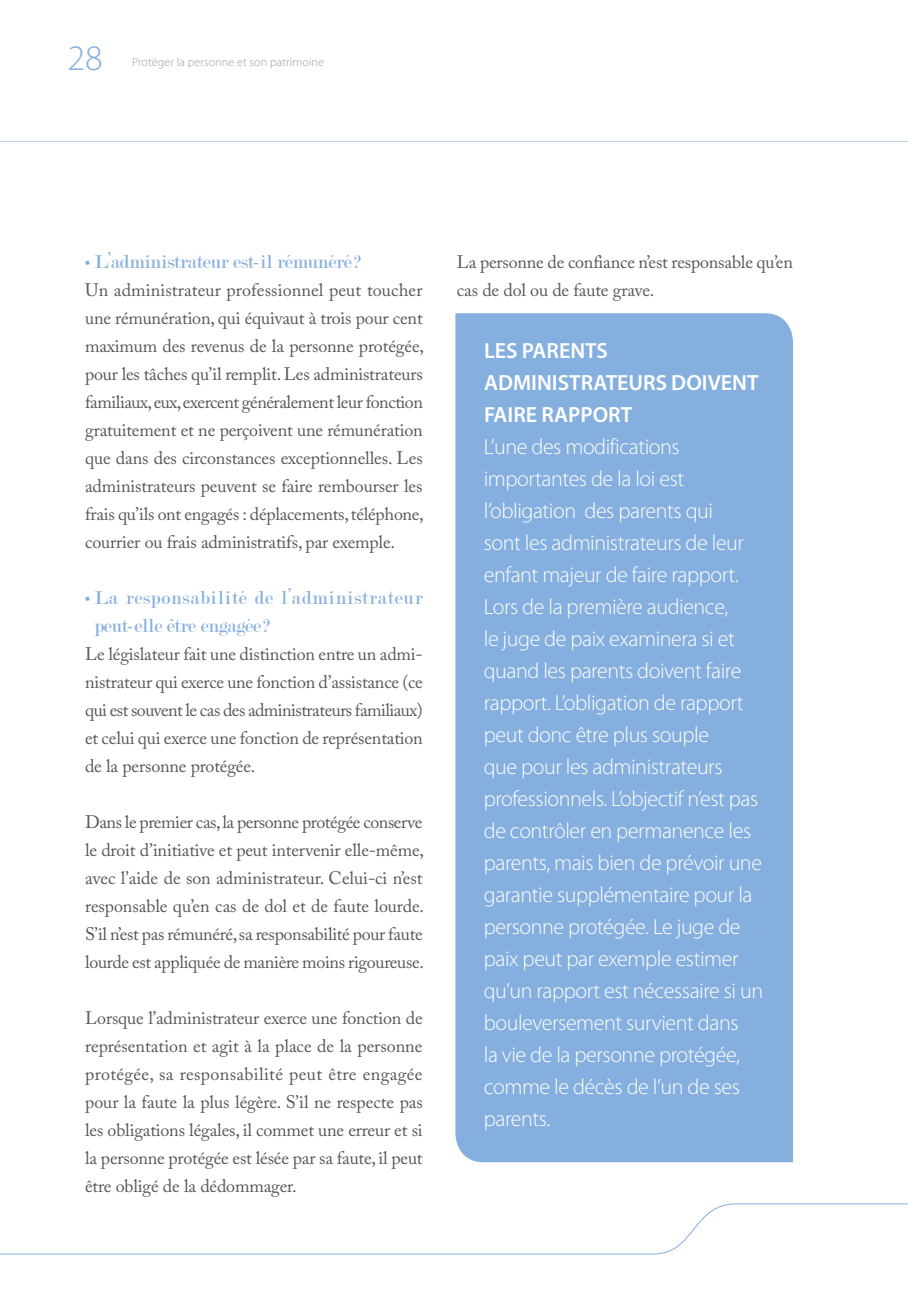
<style>
.page{position:relative;width:908px;height:1304px;background:#fff}
.page>*{position:absolute;margin:0;border:0;box-sizing:border-box;transform-origin:0 0}
.t1{font:300 36px "Myriad Pro";color:#85afde}
.t2{font:300 22px/32px "Myriad Pro";letter-spacing:-.02em;color:#fff}
.t3{font:600 22px/32px "Myriad Pro";color:#fff}
.t4{font:20px/28px "Modern";letter-spacing:.04em;color:#85afde}
.t5{font:20px "Modern";letter-spacing:-.01em;color:#85afde}
.t6{font:18px/28px "Adobe Caslon Pro";letter-spacing:-.01em;color:#575756;text-align:justify}
.t7{font:300 12px "Myriad Pro";letter-spacing:.01em;color:#9d9d9d}
</style>
<div class="page">
<svg style="left:0;top:1203px;width:907px;height:52px"></svg>
<svg style="left:0;top:141px;width:907px;height:1px"></svg>
<div style="left:455px;top:313px;width:337px;height:849px;background:#85afde"></div>
<h1 class="t1" style="left:67px;top:37px;width:37px">28</h1>
<p class="t7" style="left:132px;top:54px;width:193px">Protéger la personne et son patrimoine</p>
<p class="t5" style="left:85px;top:252px;width:278px">• L’administrateur est-il rémunéré ?</p>
<p class="t6" style="left:85px;top:276px;width:340px">Un administrateur professionnel peut toucher une rémunération, qui équivaut à trois pour cent maximum des revenus de la personne protégée, pour les tâches qu’il remplit. Les administrateurs familiaux, eux, exercent généralement leur fonction gratuitement et ne perçoivent une rémunération que dans des circonstances exceptionnelles. Les administrateurs peuvent se faire rembourser les frais qu’ils ont engagés : déplacements, téléphone, courrier ou frais administratifs, par exemple.</p>
<p class="t4" style="left:94px;top:584px;width:329px;text-indent:-9px">• La responsabilité de l’administrateur peut-elle être engagée ?</p>
<p class="t6" style="left:85px;top:640px;width:339px">Le législateur fait une distinction entre un admi&shy;nistrateur qui exerce une fonction d’assistance (ce qui est souvent le cas des administrateurs familiaux) et celui qui exerce une fonction de représentation de la personne protégée.</p>
<p class="t6" style="left:85px;top:808px;width:340px">Dans le premier cas, la personne protégée conserve le droit d’initiative et peut intervenir elle-même, avec l’aide de son administrateur. Celui-ci n’est responsable qu’en cas de dol et de faute lourde.<br>S’il n’est pas rémunéré, sa responsabilité pour faute lourde est appliquée de manière moins rigoureuse.</p>
<p class="t6" style="left:85px;top:1004px;width:339px">Lorsque l’administrateur exerce une fonction de représentation et agit à la place de la personne protégée, sa responsabilité peut être engagée pour la faute la plus légère. S’il ne respecte pas les obligations légales, il commet une erreur et si la personne protégée est lésée par sa faute, il peut être obligé de la dédommager.</p>
<p class="t6" style="left:456px;top:248px;width:337px">La personne de confiance n’est responsable qu’en cas de dol ou de faute grave.</p>
<p class="t3" style="left:484px;top:334px;width:276px">LES PARENTS<br>ADMINISTRATEURS DOIVENT<br>FAIRE RAPPORT</p>
<p class="t2" style="left:483px;top:431px;width:281px">L’une des modifications importantes de la loi est l’obligation des parents qui<br>sont les administrateurs de leur enfant majeur de faire rapport.<br>Lors de la première audience,<br>le juge de paix examinera si et quand les parents doivent faire rapport. L’obligation de rapport peut donc être plus souple<br>que pour les administrateurs professionnels. L’objectif n’est pas de contrôler en permanence les parents, mais bien de prévoir une garantie supplémentaire pour la personne protégée. Le juge de paix peut par exemple estimer qu’un rapport est nécessaire si un bouleversement survient dans<br>la vie de la personne protégée, comme le décès de l’un de ses parents.</p>
</div>
